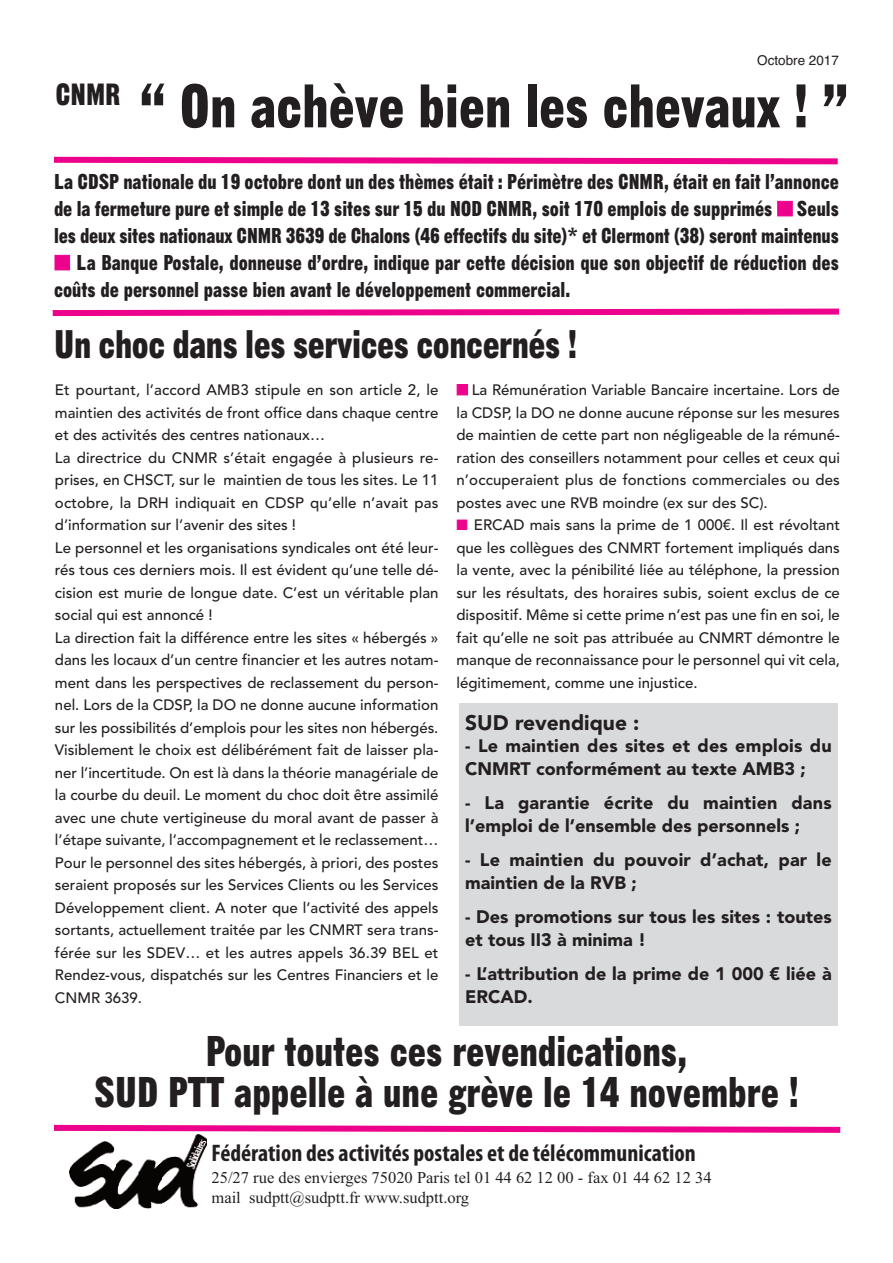
<style>
.page{position:relative;width:893px;height:1263px;background:#fff}
.page>*{position:absolute;margin:0;border:0;box-sizing:border-box;transform-origin:0 0}
.t1{font:60px "Gothic No 13 BT";color:#231f20}
.t2{font:42px/40.5px "Gothic No 13 BT";color:#231f20;text-align:center}
.t3{font:39px "Gothic No 13 BT";letter-spacing:-.01em;color:#231f20}
.t4{font:700 condensed 24px "Myriad Pro";color:#231f20}
.t5{font:21px/27px "Gothic No 13 BT";color:#231f20;text-align:justify}
.t6{font:900 21px "Avenir";color:#231f20}
.t7{font:900 18px/22.5px "Avenir";color:#231f20}
.t8{font:16.5px/19.8px "Times New Roman";color:#231f20}
.t9{font:500 15px/22.5px "Avenir";color:#231f20;text-align:justify}
.t10{font:13.5px "Helvetica";color:#231f20}
.s1{color:#ed028c}
</style>
<div class="page">
<svg style="left:52px;top:308px;width:787px;height:9px"></svg>
<svg style="left:54px;top:156px;width:784px;height:9px"></svg>
<div style="left:459px;top:703px;width:379px;height:322px;background:#d9dadc"></div>
<img style="left:70px;top:1136px;width:136px;height:72px">
<svg style="left:53px;top:1124px;width:788px;height:12px"></svg>
<p class="t10" style="left:757px;top:52px;width:83px">Octobre 2017</p>
<h1 class="t1" style="left:55px;top:72px;width:795px"><sup>CNMR</sup> “ On achève bien les chevaux ! ”</h1>
<p class="t5" style="left:54px;top:168px;width:786px">La CDSP nationale du 19 octobre dont un des thèmes était : Périmètre des CNMR, était en fait l’annonce de la fermeture pure et simple de 13 sites sur 15 du NOD CNMR, soit 170 emplois de supprimés <span class="s1">■</span> Seuls les deux sites nationaux CNMR 3639 de Chalons (46 effectifs du site)* et Clermont (38) seront maintenus</p>
<h3 class="t5" style="left:54px;top:249px;width:786px"><span class="s1">■</span> La Banque Postale, donneuse d’ordre, indique par cette décision que son objectif de réduction des coûts de personnel passe bien avant le développement commercial.</h3>
<h3 class="t3" style="left:54px;top:322px;width:525px">Un choc dans les services concernés !</h3>
<p class="t9" style="left:55px;top:378px;width:385px;text-align:left">Et pourtant, l’accord AMB3 stipule en son article 2, le maintien des activités de front office dans chaque centre et des activités des centres nationaux…<br>La directrice du CNMR s’était engagée à plusieurs re&shy;prises, en CHSCT, sur le maintien de tous les sites. Le 11 octobre, la DRH indiquait en CDSP qu’elle n’avait pas d’information sur l’avenir des sites !<br>Le personnel et les organisations syndicales ont été leur&shy;rés tous ces derniers mois. Il est évident qu’une telle dé&shy;cision est murie de longue date. C’est un véritable plan social qui est annoncé !<br>La direction fait la différence entre les sites « hébergés » dans les locaux d’un centre financier et les autres notam&shy;ment dans les perspectives de reclassement du person&shy;nel. Lors de la CDSP, la DO ne donne aucune information sur les possibilités d’emplois pour les sites non hébergés.<br>Visiblement le choix est délibérément fait de laisser pla&shy;ner l’incertitude. On est là dans la théorie managériale de la courbe du deuil. Le moment du choc doit être assimilé avec une chute vertigineuse du moral avant de passer à l’étape suivante, l’accompagnement et le reclassement… Pour le personnel des sites hébergés, à priori, des postes seraient proposés sur les Services Clients ou les Services Développement client. A noter que l’activité des appels sortants, actuellement traitée par les CNMRT sera trans&shy;férée sur les SDEV… et les autres appels 36.39 BEL et Rendez-vous, dispatchés sur les Centres Financiers et le CNMR 3639.</p>
<p class="t9" style="left:456px;top:378px;width:385px"><span class="s1">■</span> La Rémunération Variable Bancaire incertaine. Lors de la CDSP, la DO ne donne aucune réponse sur les mesures de maintien de cette part non négligeable de la rémuné&shy;ration des conseillers notamment pour celles et ceux qui n’occuperaient plus de fonctions commerciales ou des postes avec une RVB moindre (ex sur des SC).</p>
<p class="t9" style="left:456px;top:513px;width:385px"><span class="s1">■</span> ERCAD mais sans la prime de 1 000€. Il est révoltant que les collègues des CNMRT fortement impliqués dans la vente, avec la pénibilité liée au téléphone, la pression sur les résultats, des horaires subis, soient exclus de ce dispositif. Même si cette prime n’est pas une fin en soi, le fait qu’elle ne soit pas attribuée au CNMRT démontre le manque de reconnaissance pour le personnel qui vit cela, légitimement, comme une injustice.</p>
<h3 class="t6" style="left:465px;top:704px;width:176px">SUD revendique :</h3>
<p class="t7" style="left:465px;top:734px;width:368px">- Le maintien des sites et des emplois du<br>CNMRT conformément au texte AMB3 ;</p>
<p class="t7" style="left:465px;top:791px;width:368px">- La garantie écrite du maintien dans l’emploi de l’ensemble des personnels ;</p>
<p class="t7" style="left:465px;top:848px;width:368px">- Le maintien du pouvoir d’achat, par le maintien de la RVB ;</p>
<p class="t7" style="left:465px;top:905px;width:368px">- Des promotions sur tous les sites : toutes et tous II3 à minima !</p>
<p class="t7" style="left:465px;top:962px;width:368px">- L’attribution de la prime de 1 000 € liée à<br>ERCAD.</p>
<h2 class="t2" style="left:94px;top:1031px;width:706px">Pour toutes ces revendications,<br>SUD PTT appelle à une grève le 14 novembre !</h2>
<h3 class="t4" style="left:212px;top:1144px;width:486px">Fédération des activités postales et de télécommunication</h3>
<p class="t8" style="left:212px;top:1167px;width:502px">25/27 rue des envierges 75020 Paris tel 01 44 62 12 00 - fax 01 44 62 12 34 mail sudptt@sudptt.fr www.sudptt.org</p>
</div>
